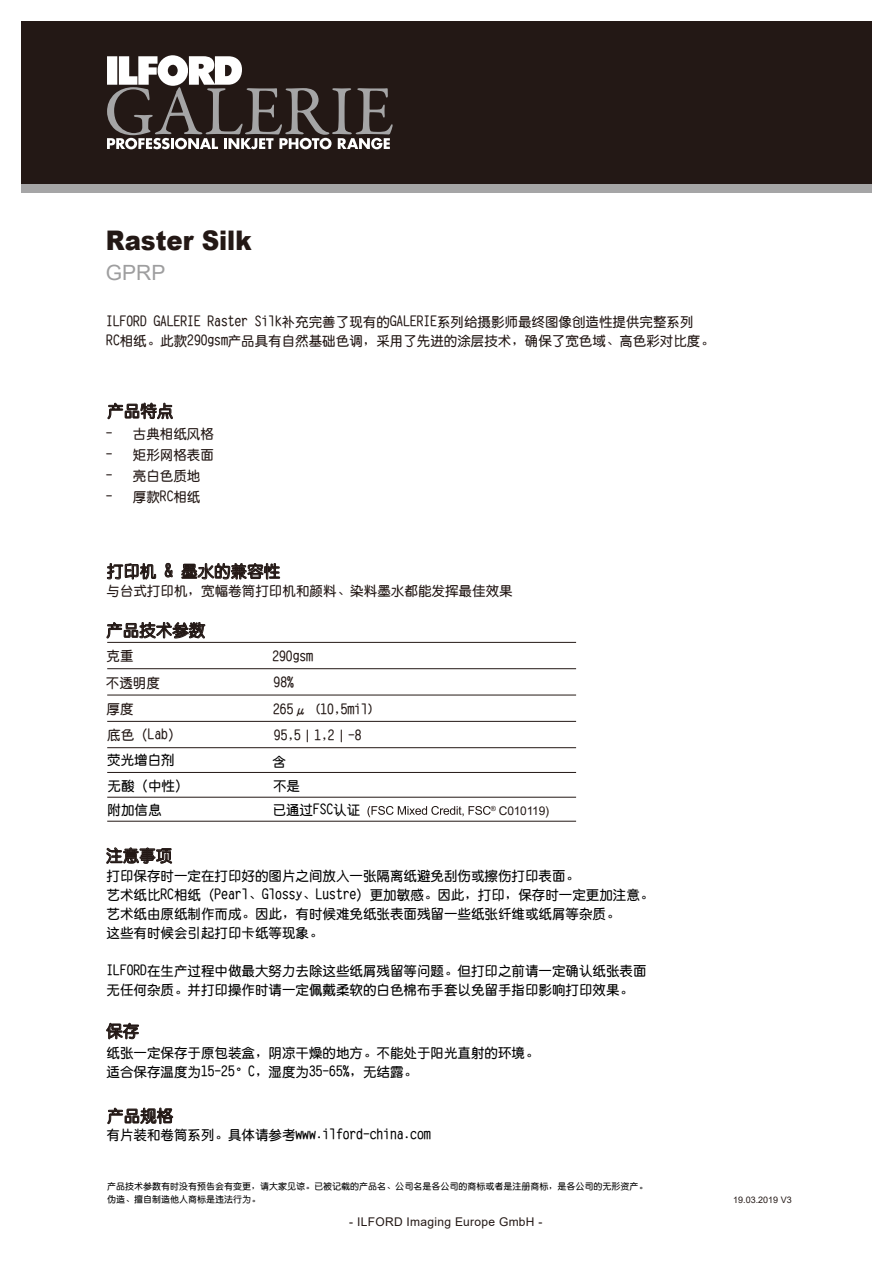
<style>
.page{position:relative;width:893px;height:1263px;background:#fff}
.page>*{position:absolute;margin:0;border:0;box-sizing:border-box;transform-origin:0 0}
.t1{font:900 27px "Arial";color:#231815;scale:.9 1}
.t2{font:21px "Arial";color:#9e9e9f}
.t3{font:700 16.5px "GB Yen Round";color:#231815}
.t4{font:700 13.5px/18.9px "GB Yen Round";color:#000}
.t5{font:700 13.5px/18.9px "GB Yen Round";color:#231815}
.t6{font:12px "Arial";letter-spacing:.025em;color:#231815}
.t7{font:12px "Arial";letter-spacing:-.02em;color:#231815}
.t8{font:700 9px/13.5px "GB Yen Round";color:#000}
.t9{font:9px "Arial";color:#231815}
</style>
<div class="page">
<div style="left:21px;top:21px;width:851px;height:163px;background:#231815"></div>
<svg style="left:107px;top:55px;width:286px;height:94px"></svg>
<div style="left:21px;top:184px;width:851px;height:9px;background:#a5a5a6"></div>
<svg style="left:108px;top:403px;width:65px;height:17px"></svg>
<hr style="left:107px;top:642px;width:469px;height:1px;background:#231815">
<hr style="left:107px;top:668px;width:469px;height:1px;background:#231815">
<hr style="left:107px;top:695px;width:469px;height:1px;background:#231815">
<hr style="left:107px;top:721px;width:469px;height:1px;background:#231815">
<hr style="left:107px;top:747px;width:469px;height:1px;background:#231815">
<hr style="left:107px;top:772px;width:469px;height:1px;background:#231815">
<hr style="left:107px;top:797px;width:469px;height:1px;background:#231815">
<hr style="left:107px;top:821px;width:469px;height:1px;background:#231815">
<svg style="left:107px;top:563px;width:49px;height:16px"></svg>
<svg style="left:165px;top:563px;width:8px;height:14px"></svg>
<svg style="left:181px;top:563px;width:99px;height:17px"></svg>
<svg style="left:107px;top:622px;width:98px;height:17px"></svg>
<svg style="left:106px;top:847px;width:66px;height:17px"></svg>
<svg style="left:106px;top:1022px;width:33px;height:17px"></svg>
<svg style="left:107px;top:1108px;width:66px;height:17px"></svg>
<svg style="left:367px;top:806px;width:124px;height:11px"></svg>
<h1 class="t1" style="left:106px;top:221px;width:163px">Raster Silk</h1>
<h2 class="t2" style="left:106px;top:258px;width:61px">GPRP</h2>
<p class="t5" style="left:106px;top:313px;width:609px">ILFORD GALERIE Raster Silk补充完善了现有的GALERIE系列给摄影师最终图像创造性提供完整系列<br>RC相纸。此款290gsm产品具有自然基础色调，采用了先进的涂层技术，确保了宽色域、高色彩对比度。</p>
<p class="t3" style="left:107px;top:403px;width:67px">产品特点</p>
<p class="t5" style="left:106px;top:424px;width:110px">- 古典相纸风格</p>
<p class="t5" style="left:106px;top:445px;width:110px">- 矩形网格表面</p>
<p class="t5" style="left:106px;top:466px;width:96px">- 亮白色质地</p>
<p class="t5" style="left:106px;top:487px;width:96px">- 厚款RC相纸</p>
<p class="t3" style="left:107px;top:563px;width:175px">打印机 &amp; 墨水的兼容性</p>
<p class="t5" style="left:106px;top:581px;width:408px">与台式打印机，宽幅卷筒打印机和颜料、染料墨水都能发挥最佳效果</p>
<p class="t3" style="left:106px;top:622px;width:100px">产品技术参数</p>
<p class="t5" style="left:107px;top:646px;width:28px">克重</p>
<p class="t5" style="left:106px;top:673px;width:55px">不透明度</p>
<p class="t5" style="left:107px;top:700px;width:28px">厚度</p>
<p class="t5" style="left:107px;top:726px;width:76px">底色（Lab）</p>
<p class="t5" style="left:272px;top:647px;width:42px">290gsm</p>
<p class="t5" style="left:274px;top:674px;width:22px">98%</p>
<p class="t5" style="left:273px;top:696px;width:103px;line-height:26.8px">265μ (10,5mil)<br>95,5丨1,2丨-8</p>
<p class="t4" style="left:107px;top:751px;width:69px">荧光增白剂</p>
<p class="t4" style="left:273px;top:752px;width:15px">含</p>
<p class="t4" style="left:108px;top:776px;width:82px">无酸（中性）</p>
<p class="t4" style="left:273px;top:776px;width:28px">不是</p>
<p class="t4" style="left:108px;top:800px;width:55px">附加信息</p>
<p class="t4" style="left:273px;top:800px;width:89px">已通过FSC认证</p>
<p class="t3" style="left:106px;top:847px;width:67px">注意事项</p>
<p class="t7" style="left:491px;top:802px;width:60px"><sup>®</sup> C010119)</p>
<p class="t4" style="left:107px;top:867px;width:548px">打印保存时一定在打印好的图片之间放入一张隔离纸避免刮伤或擦伤打印表面。<br>艺术纸比RC相纸（Pearl、Glossy、Lustre）更加敏感。因此，打印，保存时一定更加注意。艺术纸由原纸制作而成。因此，有时候难免纸张表面残留一些纸张纤维或纸屑等杂质。<br>这些有时候会引起打印卡纸等现象。</p>
<p class="t4" style="left:107px;top:961px;width:541px">ILFORD在生产过程中做最大努力去除这些纸屑残留等问题。但打印之前请一定确认纸张表面无任何杂质。并打印操作时请一定佩戴柔软的白色棉布手套以免留手指印影响打印效果。</p>
<p class="t3" style="left:106px;top:1023px;width:34px">保存</p>
<p class="t4" style="left:106px;top:1043px;width:433px">纸张一定保存于原包装盒，阴凉干燥的地方。不能处于阳光直射的环境。适合保存温度为15-25°C，湿度为35-65%，无结露。</p>
<p class="t3" style="left:107px;top:1108px;width:67px">产品规格</p>
<p class="t4" style="left:106px;top:1125px;width:325px">有片装和卷筒系列。具体请参考www.ilford-china.com</p>
<p class="t8" style="left:107px;top:1180px;width:541px">产品技术参数有时没有预告会有变更，请大家见谅。已被记载的产品名、公司名是各公司的商标或者是注册商标，是各公司的无形资产。伪造、擅自制造他人商标是违法行为。</p>
<p class="t6" style="left:349px;top:1214px;width:195px">- ILFORD Imaging Europe GmbH -</p>
<p class="t9" style="left:733px;top:1193px;width:60px">19.03.2019 V3</p>
</div>
